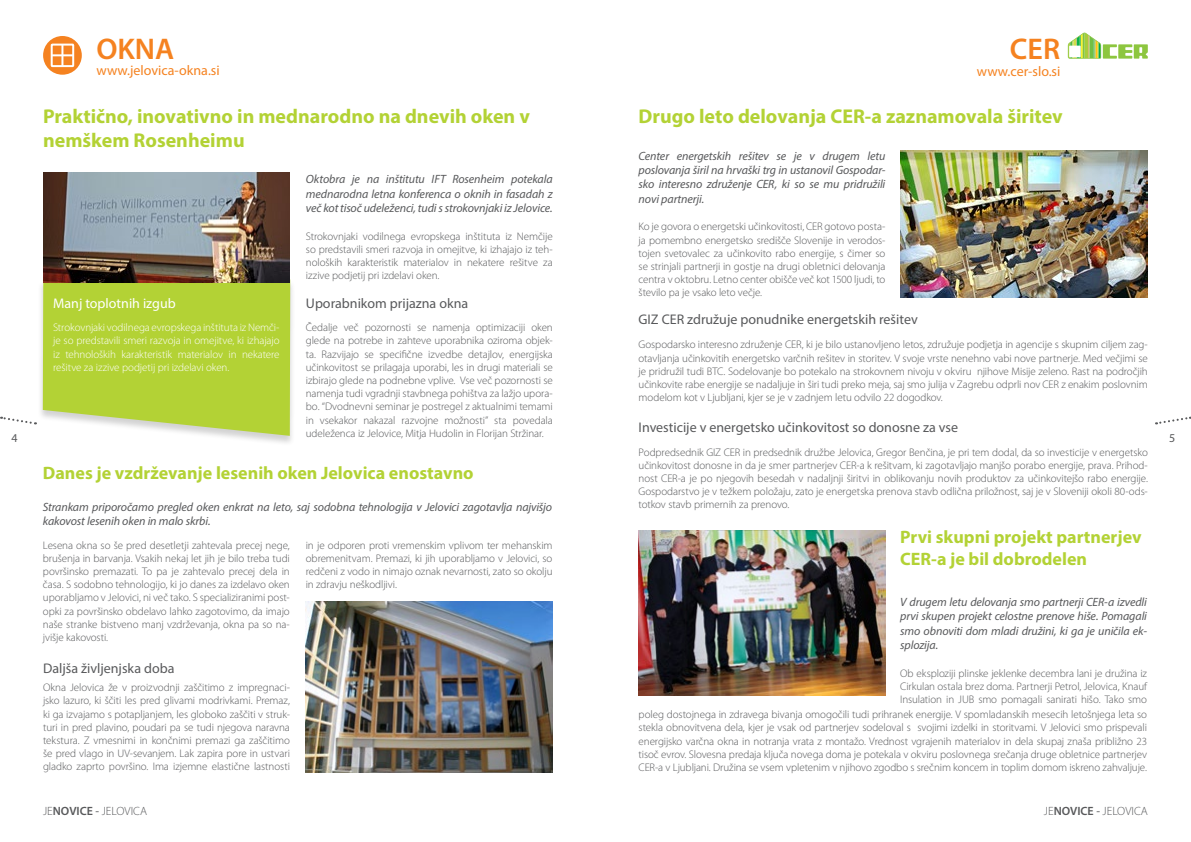
<style>
.page{position:relative;width:1191px;height:842px;background:#fff}
.page>*{position:absolute;margin:0;border:0;box-sizing:border-box;transform-origin:0 0}
.t1{font:600 30px "Myriad Pro";color:#f58220}
.t2{font:700 20px/24px "Myriad Pro";color:#b3d235}
.t3{font:700 18px/21.6px "Myriad Pro";color:#b3d235}
.t4{font:14px "Myriad Pro";color:#58595b}
.t5{font:14px "Myriad Pro";color:#f58220}
.t6{font:14px "Myriad Pro";color:#fff}
.t7{font:italic 12px/14.4px "Myriad Pro";letter-spacing:-.01em;color:#58595b;text-align:justify}
.t8{font:300 12px "Myriad Pro";color:#58595b}
.t9{font:12px "Myriad Pro";color:#58595b}
.t10{font:300 11px/13.2px "Myriad Pro";letter-spacing:-.01em;color:#58595b;text-align:justify}
.t11{font:300 11px/13.2px "Myriad Pro";letter-spacing:-.01em;color:#fff;text-align:justify}
.s1{font-weight:600}
.s2{font-weight:400}
</style>
<div class="page">
<svg style="left:1156px;top:416px;width:34px;height:9px"></svg>
<svg style="left:1px;top:416px;width:35px;height:9px"></svg>
<div style="left:38px;top:280px;width:258px;height:167px;background:#000;opacity:.18"></div>
<svg style="left:43px;top:282px;width:247px;height:154px"></svg>
<svg style="left:43px;top:36px;width:39px;height:39px"></svg>
<div style="left:51px;top:44px;width:23px;height:23px;border:2px solid #fff"></div>
<hr style="left:61px;top:44px;width:2px;height:23px;background:#fff">
<hr style="left:51px;top:54px;width:23px;height:2px;background:#fff">
<svg style="left:1067px;top:33px;width:80px;height:26px"></svg>
<div style="left:1069px;top:46px;width:11px;height:11px;background:#fff"></div>
<img style="left:900px;top:151px;width:247px;height:147px">
<img style="left:638px;top:530px;width:247px;height:165px">
<img style="left:43px;top:172px;width:247px;height:110px">
<img style="left:305px;top:601px;width:247px;height:171px">
<h1 class="t1" style="left:96px;top:29px;width:79px">OKNA</h1>
<h1 class="t1" style="left:1010px;top:30px;width:52px">CER</h1>
<p class="t5" style="left:97px;top:62px;width:125px">www.jelovica-okna.si</p>
<p class="t5" style="left:977px;top:63px;width:85px">www.cer-slo.si</p>
<h2 class="t2" style="left:638px;top:103px;width:426px">Drugo leto delovanja CER-a zaznamovala širitev</h2>
<h2 class="t2" style="left:43px;top:103px;width:488px">Praktično, inovativno in mednarodno na dnevih oken v nemškem Rosenheimu</h2>
<p class="t7" style="left:306px;top:172px;width:248px">Oktobra je na inštitutu IFT Rosenheim potekala mednarodna letna konferenca o oknih in fasadah z več kot tisoč udeleženci, tudi s strokovnjaki iz Jelovice.</p>
<p class="t10" style="left:306px;top:230px;width:248px">Strokovnjaki vodilnega evropskega inštituta iz Nemčije so predstavili smeri razvoja in omejitve, ki izhajajo iz teh&shy;noloških karakteristik materialov in nekatere rešitve za izzive podjetij pri izdelavi oken.</p>
<p class="t6" style="left:53px;top:295px;width:124px">Manj toplotnih izgub</p>
<p class="t4" style="left:306px;top:295px;width:164px">Uporabnikom prijazna okna</p>
<p class="t7" style="left:638px;top:148px;width:248px">Center energetskih rešitev se je v drugem letu poslovanja širil na hrvaški trg in ustanovil Gospodar&shy;sko interesno združenje CER, ki so se mu pridružili novi partnerji.</p>
<p class="t10" style="left:638px;top:220px;width:248px">Ko je govora o energetski učinkovitosti, CER gotovo posta&shy;ja pomembno energetsko središče Slovenije in verodos&shy;tojen svetovalec za učinkovito rabo energije, s čimer so se strinjali partnerji in gostje na drugi obletnici delovanja centra v oktobru. Letno center obišče več kot 1500 ljudi, to število pa je vsako leto večje.</p>
<p class="t4" style="left:638px;top:311px;width:281px">GIZ CER združuje ponudnike energetskih rešitev</p>
<p class="t11" style="left:53px;top:321px;width:228px">Strokovnjaki vodilnega evropskega inštituta iz Nemči&shy;je so predstavili smeri razvoja in omejitve, ki izhajajo iz tehnoloških karakteristik materialov in nekatere rešitve za izzive podjetij pri izdelavi oken.</p>
<p class="t10" style="left:306px;top:321px;width:248px">Čedalje več pozornosti se namenja optimizaciji oken glede na potrebe in zahteve uporabnika oziroma objek&shy;ta. Razvijajo se specifične izvedbe detajlov, energijska učinkovitost se prilagaja uporabi, les in drugi materiali se izbirajo glede na podnebne vplive. Vse več pozornosti se namenja tudi vgradnji stavbnega pohištva za lažjo upora&shy;bo. “Dvodnevni seminar je postregel z aktualnimi temami in vsekakor nakazal razvojne možnosti” sta povedala udeleženca iz Jelovice, Mitja Hudolin in Florijan Stržinar.</p>
<p class="t10" style="left:638px;top:338px;width:511px">Gospodarsko interesno združenje CER, ki je bilo ustanovljeno letos, združuje podjetja in agencije s skupnim ciljem zag&shy;otavljanja učinkovitih energetsko varčnih rešitev in storitev. V svoje vrste nenehno vabi nove partnerje. Med večjimi se je pridružil tudi BTC. Sodelovanje bo potekalo na strokovnem nivoju v okviru njihove Misije zeleno. Rast na področjih učinkovite rabe energije se nadaljuje in širi tudi preko meja, saj smo julija v Zagrebu odprli nov CER z enakim poslovnim modelom kot v Ljubljani, kjer se je v zadnjem letu odvilo 22 dogodkov.</p>
<p class="t4" style="left:638px;top:419px;width:321px">Investicije v energetsko učinkovitost so donosne za vse</p>
<p class="t9" style="left:11px;top:431px;width:8px">4</p>
<p class="t9" style="left:1169px;top:431px;width:8px">5</p>
<h3 class="t3" style="left:43px;top:462px;width:432px">Danes je vzdrževanje lesenih oken Jelovica enostavno</h3>
<p class="t7" style="left:43px;top:499px;width:511px">Strankam priporočamo pregled oken enkrat na leto, saj sodobna tehnologija v Jelovici zagotavlja najvišjo kakovost lesenih oken in malo skrbi.</p>
<p class="t10" style="left:43px;top:538px;width:248px">Lesena okna so še pred desetletji zahtevala precej nege, brušenja in barvanja. Vsakih nekaj let jih je bilo treba tudi površinsko premazati. To pa je zahtevalo precej dela in časa. S sodobno tehnologijo, ki jo danes za izdelavo oken uporabljamo v Jelovici, ni več tako. S specializiranimi post&shy;opki za površinsko obdelavo lahko zagotovimo, da imajo naše stranke bistveno manj vzdrževanja, okna pa so na&shy;jvišje kakovosti.</p>
<p class="t4" style="left:43px;top:659px;width:133px">Daljša življenjska doba</p>
<p class="t10" style="left:43px;top:681px;width:248px">Okna Jelovica že v proizvodnji zaščitimo z impregnaci&shy;jsko lazuro, ki ščiti les pred glivami modrivkami. Premaz, ki ga izvajamo s potapljanjem, les globoko zaščiti v struk&shy;turi in pred plavino, poudari pa se tudi njegova naravna tekstura. Z vmesnimi in končnimi premazi ga zaščitimo še pred vlago in UV-sevanjem. Lak zapira pore in ustvari gladko zaprto površino. Ima izjemne elastične lastnosti</p>
<p class="t10" style="left:306px;top:538px;width:248px">in je odporen proti vremenskim vplivom ter mehanskim obremenitvam. Premazi, ki jih uporabljamo v Jelovici, so redčeni z vodo in nimajo oznak nevarnosti, zato so okolju in zdravju neškodljivi.</p>
<p class="t10" style="left:638px;top:446px;width:511px">Podpredsednik GIZ CER in predsednik družbe Jelovica, Gregor Benčina, je pri tem dodal, da so investicije v energetsko učinkovitost donosne in da je smer partnerjev CER-a k rešitvam, ki zagotavljajo manjšo porabo energije, prava. Prihod&shy;nost CER-a je po njegovih besedah v nadaljnji širitvi in oblikovanju novih produktov za učinkovitejšo rabo energije.<br>Gospodarstvo je v težkem položaju, zato je energetska prenova stavb odlična priložnost, saj je v Sloveniji okoli 80-ods&shy;totkov stavb primernih za prenovo.</p>
<h3 class="t3" style="left:900px;top:526px;width:243px">Prvi skupni projekt partnerjev<br>CER-a je bil dobrodelen</h3>
<p class="t7" style="left:900px;top:594px;width:248px">V drugem letu delovanja smo partnerji CER-a izvedli prvi skupen projekt celostne prenove hiše. Pomagali smo obnoviti dom mladi družini, ki ga je uničila ek&shy;splozija.</p>
<p class="t10" style="left:900px;top:666px;width:248px">Ob eksploziji plinske jeklenke decembra lani je družina iz Cirkulan ostala brez doma. Partnerji Petrol, Jelovica, Knauf Insulation in JUB smo pomagali sanirati hišo. Tako smo</p>
<p class="t10" style="left:638px;top:708px;width:510px">poleg dostojnega in zdravega bivanja omogočili tudi prihranek energije. V spomladanskih mesecih letošnjega leta so stekla obnovitvena dela, kjer je vsak od partnerjev sodeloval s svojimi izdelki in storitvami. V Jelovici smo prispevali energijsko varčna okna in notranja vrata z montažo. Vrednost vgrajenih materialov in dela skupaj znaša približno 23 tisoč evrov. Slovesna predaja ključa novega doma je potekala v okviru poslovnega srečanja druge obletnice partnerjev CER-a v Ljubljani. Družina se vsem vpletenim v njihovo zgodbo s srečnim koncem in toplim domom iskreno zahvaljuje.</p>
<p class="t8" style="left:43px;top:804px;width:105px">JE<span class="s1">NOVICE</span> <span class="s2">-</span> JELOVICA</p>
<p class="t8" style="left:1044px;top:804px;width:105px">JE<span class="s1">NOVICE</span> <span class="s2">-</span> JELOVICA</p>
</div>
